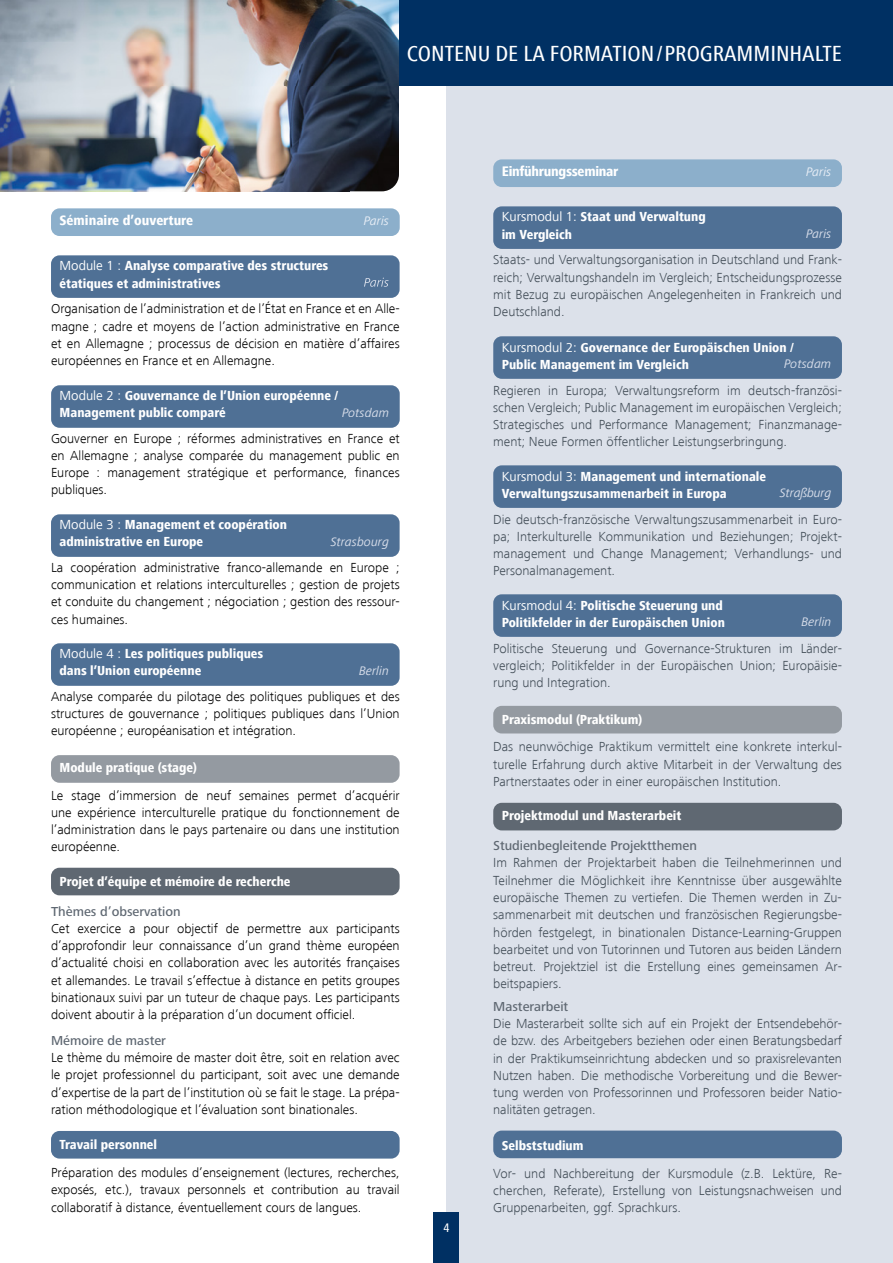
<style>
.page{position:relative;width:893px;height:1263px;background:#fff}
.page>*{position:absolute;margin:0;border:0;box-sizing:border-box;transform-origin:0 0}
.t1{font:500 condensed 22.5px "Frutiger Next LT";color:#fff}
.t2{font:800 condensed 14.25px "Frutiger Next LT";color:#fff}
.t3{font:800 condensed 14.25px "Frutiger Next LT";letter-spacing:-.02em;color:#fff}
.t4{font:300 13.5px/17.2px "Frutiger Next LT";color:#414c56;text-align:justify}
.t5{font:300 13.5px/17.2px "Frutiger Next LT";color:#000;text-align:justify}
.t6{font:800 condensed 13.5px/17.2px "Frutiger Next LT";color:#fff}
.t7{font:500 13.5px "Frutiger Next LTW1 G";color:#5f6872}
.t8{font:italic 12.75px "Frutiger Next LT";color:#d8deea}
.t9{font:italic 12.75px "Frutiger Next LT";color:#e8eef6}
.t10{font:500 condensed 12.75px "Frutiger Next LT";color:#fff}
.s1{font-weight:400;font-stretch:normal}
</style>
<div class="page">
<div style="left:446px;top:0;width:447px;height:1263px;background:#dce1ea"></div>
<div style="left:0;top:0;width:893px;height:85px;background:#003063"></div>
<div style="left:51px;top:1131px;width:349px;height:27px;background:#4f7095;border-radius:9px"></div>
<img style="left:0;top:0;width:399px;height:191px">
<div style="left:51px;top:255px;width:349px;height:43px;background:#4f7095;border-radius:9px"></div>
<div style="left:51px;top:385px;width:349px;height:43px;background:#4f7095;border-radius:9px"></div>
<div style="left:51px;top:514px;width:349px;height:43px;background:#4f7095;border-radius:9px"></div>
<div style="left:51px;top:643px;width:349px;height:43px;background:#4f7095;border-radius:9px"></div>
<div style="left:51px;top:755px;width:349px;height:28px;background:#949aa1;border-radius:9px"></div>
<div style="left:51px;top:868px;width:349px;height:27px;background:#5f6872;border-radius:9px"></div>
<div style="left:51px;top:208px;width:349px;height:28px;background:#8cafcb;border-radius:9px"></div>
<div style="left:493px;top:594px;width:349px;height:43px;background:#4f7095;border-radius:9px"></div>
<div style="left:493px;top:465px;width:349px;height:43px;background:#4f7095;border-radius:9px"></div>
<div style="left:493px;top:336px;width:349px;height:43px;background:#4f7095;border-radius:9px"></div>
<div style="left:493px;top:206px;width:349px;height:43px;background:#4f7095;border-radius:9px"></div>
<div style="left:493px;top:706px;width:349px;height:27px;background:#949aa1;border-radius:9px"></div>
<div style="left:493px;top:803px;width:349px;height:27px;background:#5f6872;border-radius:9px"></div>
<div style="left:493px;top:159px;width:349px;height:28px;background:#8cafcb;border-radius:9px"></div>
<div style="left:434px;top:1212px;width:25px;height:51px;background:#003063"></div>
<div style="left:493px;top:1130px;width:349px;height:28px;background:#4f7095;border-radius:9px"></div>
<svg style="left:364px;top:278px;width:25px;height:9px"></svg>
<h1 class="t1" style="left:407px;top:41px;width:436px">CONTENU DE LA FORMATION / PROGRAMMINHALTE</h1>
<p class="t2" style="left:60px;top:212px;width:135px">Séminaire d’ouverture</p>
<p class="t9" style="left:364px;top:214px;width:27px">Paris</p>
<p class="t6" style="left:60px;top:257px;width:270px"><span class="s1">Module 1 :</span> Analyse comparative des structures étatiques et administratives</p>
<p class="t5" style="left:51px;top:300px;width:350px">Organisation de l’administration et de l’État en France et en Alle&shy;magne ; cadre et moyens de l’action administrative en France et en Allemagne ; processus de décision en matière d’affaires européennes en France et en Allemagne.</p>
<p class="t6" style="left:60px;top:387px;width:280px"><span class="s1">Module 2 :</span> Gouvernance de l’Union européenne /<br>Management public comparé</p>
<p class="t5" style="left:51px;top:430px;width:350px">Gouverner en Europe ; réformes administratives en France et en Allemagne ; analyse comparée du management public en Europe : management stratégique et performance, finances publiques.</p>
<p class="t6" style="left:60px;top:516px;width:229px"><span class="s1">Module 3 :</span> Management et coopération administrative en Europe</p>
<p class="t5" style="left:51px;top:559px;width:350px">La coopération administrative franco-allemande en Europe ; communication et relations interculturelles ; gestion de projets et conduite du changement ; négociation ; gestion des ressour&shy;ces humaines.</p>
<p class="t6" style="left:60px;top:645px;width:205px"><span class="s1">Module 4 :</span> Les politiques publiques dans l’Union européenne</p>
<p class="t5" style="left:51px;top:688px;width:350px">Analyse comparée du pilotage des politiques publiques et des structures de gouvernance ; politiques publiques dans l’Union européenne ; européanisation et intégration.</p>
<p class="t6" style="left:60px;top:758px;width:139px">Module pratique (stage)</p>
<p class="t5" style="left:51px;top:786px;width:350px">Le stage d’immersion de neuf semaines permet d’acquérir une expérience interculturelle pratique du fonctionnement de l’administration dans le pays partenaire ou dans une institution européenne.</p>
<p class="t6" style="left:60px;top:872px;width:232px">Projet d’équipe et mémoire de recherche</p>
<p class="t7" style="left:51px;top:903px;width:131px">Thèmes d’observation</p>
<p class="t5" style="left:51px;top:920px;width:350px">Cet exercice a pour objectif de permettre aux participants d’approfondir leur connaissance d’un grand thème européen d’actualité choisi en collaboration avec les autorités françaises et allemandes. Le travail s’effectue à distance en petits groupes binationaux suivi par un tuteur de chaque pays. Les participants doivent aboutir à la préparation d’un document officiel.</p>
<p class="t7" style="left:51px;top:1033px;width:117px">Mémoire de master</p>
<p class="t5" style="left:51px;top:1049px;width:350px">Le thème du mémoire de master doit être, soit en relation avec le projet professionnel du participant, soit avec une demande d’expertise de la part de l’institution où se fait le stage. La prépa&shy;ration méthodologique et l’évaluation sont binationales.</p>
<p class="t6" style="left:60px;top:1136px;width:99px">Travail personnel</p>
<p class="t5" style="left:51px;top:1164px;width:350px">Préparation des modules d’enseignement (lectures, recherches, exposés, etc.), travaux personnels et contribution au travail collaboratif à distance, éventuellement cours de langues.</p>
<p class="t8" style="left:342px;top:405px;width:49px">Potsdam</p>
<p class="t8" style="left:331px;top:534px;width:60px">Strasbourg</p>
<p class="t8" style="left:359px;top:663px;width:31px">Berlin</p>
<p class="t10" style="left:443px;top:1220px;width:8px">4</p>
<p class="t3" style="left:502px;top:163px;width:118px">Einführungsseminar</p>
<p class="t9" style="left:806px;top:165px;width:27px">Paris</p>
<p class="t6" style="left:502px;top:208px;width:205px"><span class="s1">Kursmodul 1:</span> Staat und Verwaltung im Vergleich</p>
<p class="t4" style="left:493px;top:251px;width:350px">Staats- und Verwaltungsorganisation in Deutschland und Frank&shy;reich; Verwaltungshandeln im Vergleich; Entscheidungsprozesse mit Bezug zu europäischen Angelegenheiten in Frankreich und Deutschland.</p>
<p class="t6" style="left:502px;top:338px;width:294px"><span class="s1">Kursmodul 2:</span> Governance der Europäischen Union /<br>Public Management im Vergleich</p>
<p class="t4" style="left:493px;top:381px;width:350px">Regieren in Europa; Verwaltungsreform im deutsch-französi&shy;schen Vergleich; Public Management im europäischen Vergleich; Strategisches und Per formance Management; Finanzmanage&shy;ment; Neue Formen öffentlicher Leistungs erbringung.</p>
<p class="t6" style="left:502px;top:467px;width:266px"><span class="s1">Kursmodul 3:</span> Management und internationale<br>Verwaltungszusammenarbeit in Europa</p>
<p class="t4" style="left:493px;top:510px;width:350px">Die deutsch-französische Verwaltungszusammenarbeit in Euro&shy;pa; Interkulturelle Kommunikation und Bezie hun gen; Projekt&shy;management und Change Management; Verhandlungs- und Personal management.</p>
<p class="t6" style="left:502px;top:596px;width:225px"><span class="s1">Kursmodul 4:</span> Politische Steuerung und<br>Politik felder in der Europäischen Union</p>
<p class="t4" style="left:493px;top:640px;width:350px">Politische Steuerung und Governance-Struk turen im Länder&shy;vergleich; Politikfelder in der Europäischen Union; Europäisie&shy;rung und Integration.</p>
<p class="t6" style="left:502px;top:710px;width:142px">Praxismodul (Praktikum)</p>
<p class="t4" style="left:493px;top:738px;width:350px">Das neunwöchige Praktikum vermittelt eine konkrete interkul&shy;turelle Erfahrung durch aktive Mitarbeit in der Verwaltung des Partnerstaates oder in einer europäischen Institution.</p>
<p class="t6" style="left:502px;top:807px;width:181px">Projektmodul und Masterarbeit</p>
<p class="t7" style="left:493px;top:838px;width:205px">Studienbegleitende Projektthemen</p>
<p class="t4" style="left:493px;top:854px;width:350px">Im Rahmen der Projektarbeit haben die Teilnehmerinnen und Teilnehmer die Möglichkeit ihre Kenntnisse über ausgewählte europäische Themen zu vertiefen. Die Themen werden in Zu&shy;sammenarbeit mit deutschen und französischen Regierungsbe&shy;hörden festgelegt, in binationalen Distance-Learning-Gruppen bearbeitet und von Tutorinnen und Tutoren aus beiden Ländern betreut. Projektziel ist die Erstellung eines gemeinsamen Ar&shy;beitspapiers.</p>
<p class="t7" style="left:493px;top:998px;width:77px">Masterarbeit</p>
<p class="t4" style="left:493px;top:1015px;width:350px">Die Masterarbeit sollte sich auf ein Projekt der Entsendebehör&shy;de bzw. des Arbeitgebers beziehen oder einen Beratungsbedarf in der Praktikumseinrichtung abdecken und so praxisrelevanten Nutzen haben. Die methodische Vorbereitung und die Bewer&shy;tung werden von Professorinnen und Professoren beider Natio&shy;nalitäten getragen.</p>
<p class="t6" style="left:502px;top:1136px;width:83px">Selbststudium</p>
<p class="t4" style="left:493px;top:1164px;width:350px">Vor- und Nachbereitung der Kursmodule (z.B. Lektüre, Re&shy;cherchen, Referate), Erstellung von Leistungsnachweisen und Gruppenarbeiten, ggf. Sprachkurs.</p>
<p class="t8" style="left:806px;top:226px;width:27px">Paris</p>
<p class="t8" style="left:784px;top:356px;width:49px">Potsdam</p>
<p class="t8" style="left:780px;top:485px;width:53px">Straßburg</p>
<p class="t8" style="left:801px;top:614px;width:31px">Berlin</p>
</div>
